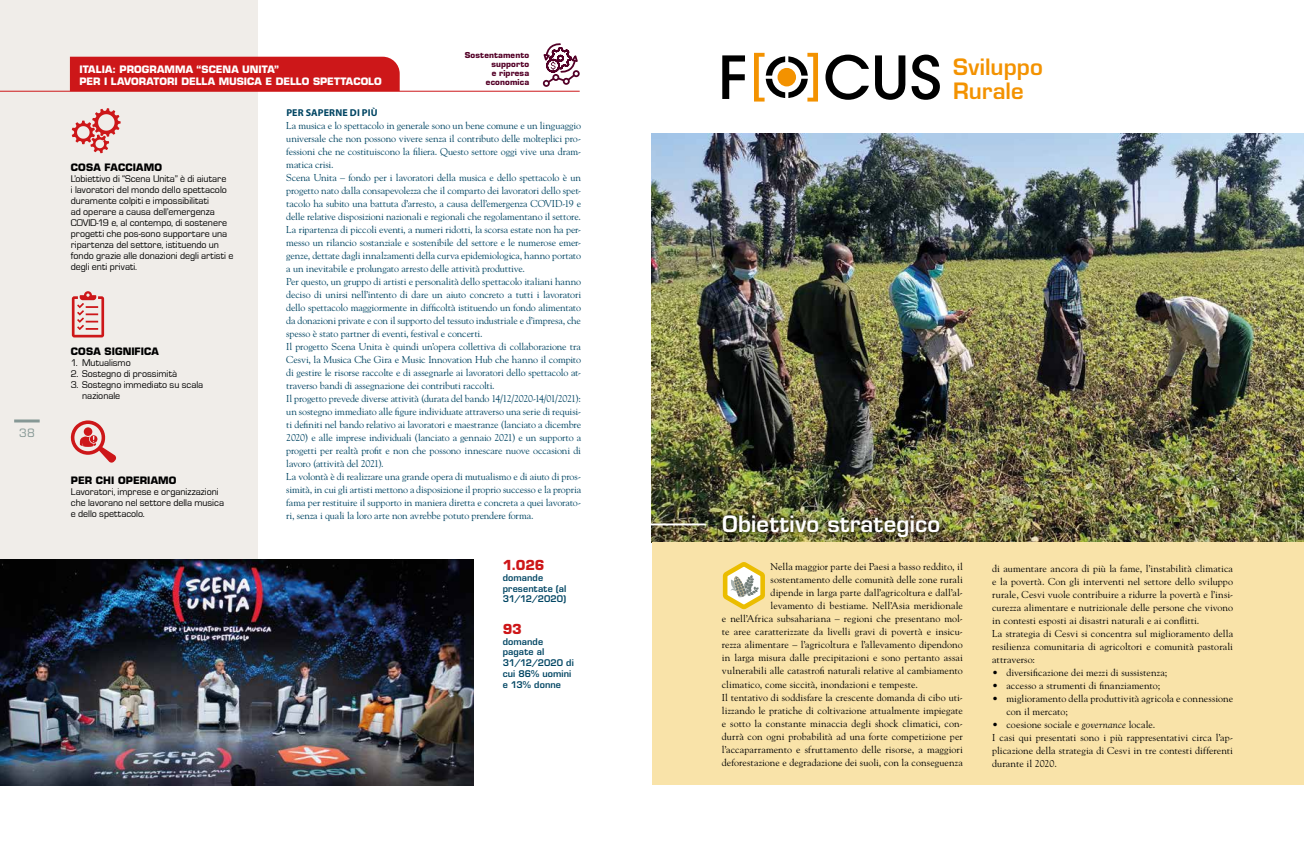
<style>
.page{position:relative;width:1304px;height:842px;background:#fff}
.page>*{position:absolute;margin:0;border:0;box-sizing:border-box;transform-origin:0 0}
.t1{font:600 22px "Eurostile LT Std";letter-spacing:.015em;color:#fff}
.t2{font:600 22px/24px "Eurostile LT Std";letter-spacing:.005em;color:#f39200}
.t3{font:700 13.5px "Eurostile LT Std";color:#cd1719}
.t4{font:11.2px "Eurostile LT Std";color:#869895}
.t5{font:10px/13px "Goudy Std";letter-spacing:-.015em;color:#004563}
.t6{font:10px/13px "Goudy Std";letter-spacing:.01em;color:#000}
.t7{font:10px/11px "Eurostile";letter-spacing:-.005em;color:#000}
.t8{font:700 10px/12px "Eurostile LT Std";color:#fff}
.t9{font:700 10px "Eurostile LT Std";letter-spacing:.01em;color:#000}
.t10{font:700 10px "Myriad Pro";letter-spacing:.015em;color:#004563}
.t11{font:600 9px/10.8px "Eurostile LT Std";letter-spacing:.01em;color:#004563}
.t12{font:700 8px/9px "Eurostile LT Std";letter-spacing:.015em;color:#530027;text-align:right}
.s1{font-style:italic}
</style>
<div class="page">
<div style="left:0;top:0;width:258px;height:785px;background:#f0ede9"></div>
<div style="left:70px;top:57px;width:330px;height:34px;background:#cd1719"></div>
<hr style="left:0;top:91px;width:580px;height:1px;background:#cd1719">
<svg style="left:72px;top:108px;width:49px;height:45px"></svg>
<svg style="left:72px;top:291px;width:32px;height:46px"></svg>
<svg style="left:70px;top:420px;width:46px;height:43px"></svg>
<div style="left:573px;top:70px;width:7px;height:7px;border:2px solid #530027;border-radius:50%"></div>
<div style="left:543px;top:80px;width:7px;height:7px;border:2px solid #530027;border-radius:50%"></div>
<svg style="left:542px;top:43px;width:37px;height:43px"></svg>
<img style="left:652px;top:133px;width:652px;height:409px">
<div style="left:652px;top:542px;width:652px;height:242px;background:#f9e3a9"></div>
<img style="left:717px;top:510px;width:228px;height:32px">
<hr style="left:609px;top:523px;width:97px;height:2px;background:#fff">
<svg style="left:723px;top:562px;width:42px;height:47px"></svg>
<svg style="left:722px;top:55px;width:23px;height:44px"></svg>
<svg style="left:754px;top:53px;width:64px;height:49px"></svg>
<svg style="left:825px;top:55px;width:115px;height:45px"></svg>
<img style="left:0;top:560px;width:473px;height:225px">
<hr style="left:14px;top:419px;width:26px;height:3px;background:#869895">
<p class="t4" style="left:19px;top:427px;width:17px">38</p>
<p class="t12" style="left:465px;top:50px;width:66px">Sostentamento supporto<br>e ripresa economica</p>
<p class="t8" style="left:79px;top:63px;width:304px">ITALIA: PROGRAMMA “SCENA UNITA”<br>PER I LAVORATORI DELLA MUSICA E DELLO SPETTACOLO</p>
<p class="t10" style="left:286px;top:106px;width:93px">PER SAPERNE DI PIÙ</p>
<p class="t5" style="left:286px;top:119px;width:296px">La musica e lo spettacolo in generale sono un bene comune e un linguaggio universale che non possono vivere senza il contributo delle molteplici pro&shy;fessioni che ne costituiscono la filiera. Questo settore oggi vive una dram&shy;matica crisi.<br>Scena Unita – fondo per i lavoratori della musica e dello spettacolo è un progetto nato dalla consapevolezza che il comparto dei lavoratori dello spet&shy;tacolo ha subito una battuta d’arresto, a causa dell’emergenza COVID-19 e delle relative disposizioni nazionali e regionali che regolamentano il settore.<br>La ripartenza di piccoli eventi, a numeri ridotti, la scorsa estate non ha per&shy;messo un rilancio sostanziale e sostenibile del settore e le numerose emer&shy;genze, dettate dagli innalzamenti della curva epidemiologica, hanno portato a un inevitabile e prolungato arresto delle attività produttive.<br>Per questo, un gruppo di artisti e personalità dello spettacolo italiani hanno deciso di unirsi nell’intento di dare un aiuto concreto a tutti i lavoratori dello spettacolo maggiormente in difficoltà istituendo un fondo alimentato da donazioni private e con il supporto del tessuto industriale e d’impresa, che spesso è stato partner di eventi, festival e concerti.<br>Il progetto Scena Unita è quindi un’opera collettiva di collaborazione tra Cesvi, la Musica Che Gira e Music Innovation Hub che hanno il compito di gestire le risorse raccolte e di assegnarle ai lavoratori dello spettacolo at&shy;traverso bandi di assegnazione dei contributi raccolti.<br>Il progetto prevede diverse attività (durata del bando 14/12/2020-14/01/2021): un sostegno immediato alle figure individuate attraverso una serie di requisi&shy;ti definiti nel bando relativo ai lavoratori e maestranze (lanciato a dicembre 2020) e alle imprese individuali (lanciato a gennaio 2021) e un supporto a progetti per realtà profit e non che possono innescare nuove occasioni di lavoro (attività del 2021).<br>La volontà è di realizzare una grande opera di mutualismo e di aiuto di pros&shy;simità, in cui gli artisti mettono a disposizione il proprio successo e la propria fama per restituire il supporto in maniera diretta e concreta a quei lavorato&shy;ri, senza i quali la loro arte non avrebbe potuto prendere forma.</p>
<p class="t9" style="left:71px;top:161px;width:93px">COSA FACCIAMO</p>
<p class="t7" style="left:71px;top:173px;width:164px">L’obiettivo di “Scena Unita” è di aiutare<br>i lavoratori del mondo dello spettacolo duramente colpiti e impossibilitati<br>ad operare a causa dell’emergenza COVID-19 e, al contempo, di sostenere progetti che pos-sono supportare una ripartenza del settore, istituendo un fondo grazie alle donazioni degli artisti e degli enti privati.</p>
<p class="t9" style="left:71px;top:345px;width:90px">COSA SIGNIFICA</p>
<p class="t7" style="left:71px;top:358px;width:61px">1. Mutualismo</p>
<p class="t7" style="left:71px;top:369px;width:108px">2. Sostegno di prossimità</p>
<p class="t7" style="left:82px;top:380px;width:123px;text-indent:-11px">3. Sostegno immediato su scala nazionale</p>
<p class="t9" style="left:71px;top:474px;width:107px">PER CHI OPERIAMO</p>
<p class="t7" style="left:71px;top:486px;width:155px">Lavoratori, imprese e organizzazioni che lavorano nel settore della musica e dello spettacolo.</p>
<h2 class="t3" style="left:503px;top:557px;width:43px">1.026</h2>
<p class="t11" style="left:503px;top:572px;width:65px">domande presentate (al<br>31/12/2020)</p>
<h2 class="t3" style="left:503px;top:620px;width:21px">93</h2>
<p class="t11" style="left:503px;top:636px;width:73px">domande pagate al<br>31/12/2020 di cui 86% uomini e 13% donne</p>
<h1 class="t2" style="left:953px;top:55px;width:91px">Sviluppo<br>Rurale</h1>
<h1 class="t1" style="left:722px;top:511px;width:220px">Obiettivo strategico</h1>
<p class="t6" style="left:771px;top:560px;width:194px">Nella maggior parte dei Paesi a basso reddito, il</p>
<p class="t6" style="left:771px;top:573px;width:194px">sostentamento delle comunità delle zone rurali</p>
<p class="t6" style="left:771px;top:586px;width:194px">dipende in larga parte dall’agricoltura e dall’al-</p>
<p class="t6" style="left:771px;top:599px;width:194px">levamento di bestiame. Nell’Asia meridionale</p>
<p class="t6" style="left:722px;top:612px;width:242px">e nell’Africa subsahariana – regioni che presentano mol-</p>
<p class="t6" style="left:722px;top:625px;width:242px">te aree caratterizzate da livelli gravi di povertà e insicu-</p>
<p class="t6" style="left:722px;top:638px;width:242px">rezza alimentare – l’agricoltura e l’allevamento dipendono</p>
<p class="t6" style="left:722px;top:651px;width:242px">in larga misura dalle precipitazioni e sono pertanto assai</p>
<p class="t6" style="left:722px;top:664px;width:242px">vulnerabili alle catastrofi naturali relative al cambiamento</p>
<p class="t6" style="left:722px;top:677px;width:198px">climatico, come siccità, inondazioni e tempeste.</p>
<p class="t6" style="left:722px;top:690px;width:242px">Il tentativo di soddisfare la crescente domanda di cibo uti-</p>
<p class="t6" style="left:722px;top:703px;width:242px">lizzando le pratiche di coltivazione attualmente impiegate</p>
<p class="t6" style="left:722px;top:716px;width:242px">e sotto la constante minaccia degli shock climatici, con-</p>
<p class="t6" style="left:722px;top:729px;width:242px">durrà con ogni probabilità ad una forte competizione per</p>
<p class="t6" style="left:722px;top:742px;width:242px">l’accaparramento e sfruttamento delle risorse, a maggiori</p>
<p class="t6" style="left:722px;top:755px;width:242px">deforestazione e degradazione dei suoli, con la conseguenza</p>
<p class="t6" style="left:992px;top:561px;width:242px">di aumentare ancora di più la fame, l’instabilità climatica e la povertà. Con gli interventi nel settore dello sviluppo rurale, Cesvi vuole contribuire a ridurre la povertà e l’insi&shy;curezza alimentare e nutrizionale delle persone che vivono in contesti esposti ai disastri naturali e ai conflitti.<br>La strategia di Cesvi si concentra sul miglioramento della resilienza comunitaria di agricoltori e comunità pastorali attraverso:</p>
<p class="t6" style="left:992px;top:665px;width:177px">• diversificazione dei mezzi di sussistenza;</p>
<p class="t6" style="left:992px;top:678px;width:170px">• accesso a strumenti di finanziamento;</p>
<p class="t6" style="left:1006px;top:691px;width:228px;text-indent:-14px">• miglioramento della produttività agricola e connessione con il mercato;</p>
<p class="t6" style="left:992px;top:717px;width:242px">• coesione sociale e <span class="s1">governance</span> locale.<br>I casi qui presentati sono i più rappresentativi circa l’ap&shy;plicazione della strategia di Cesvi in tre contesti differenti durante il 2020.</p>
</div>
